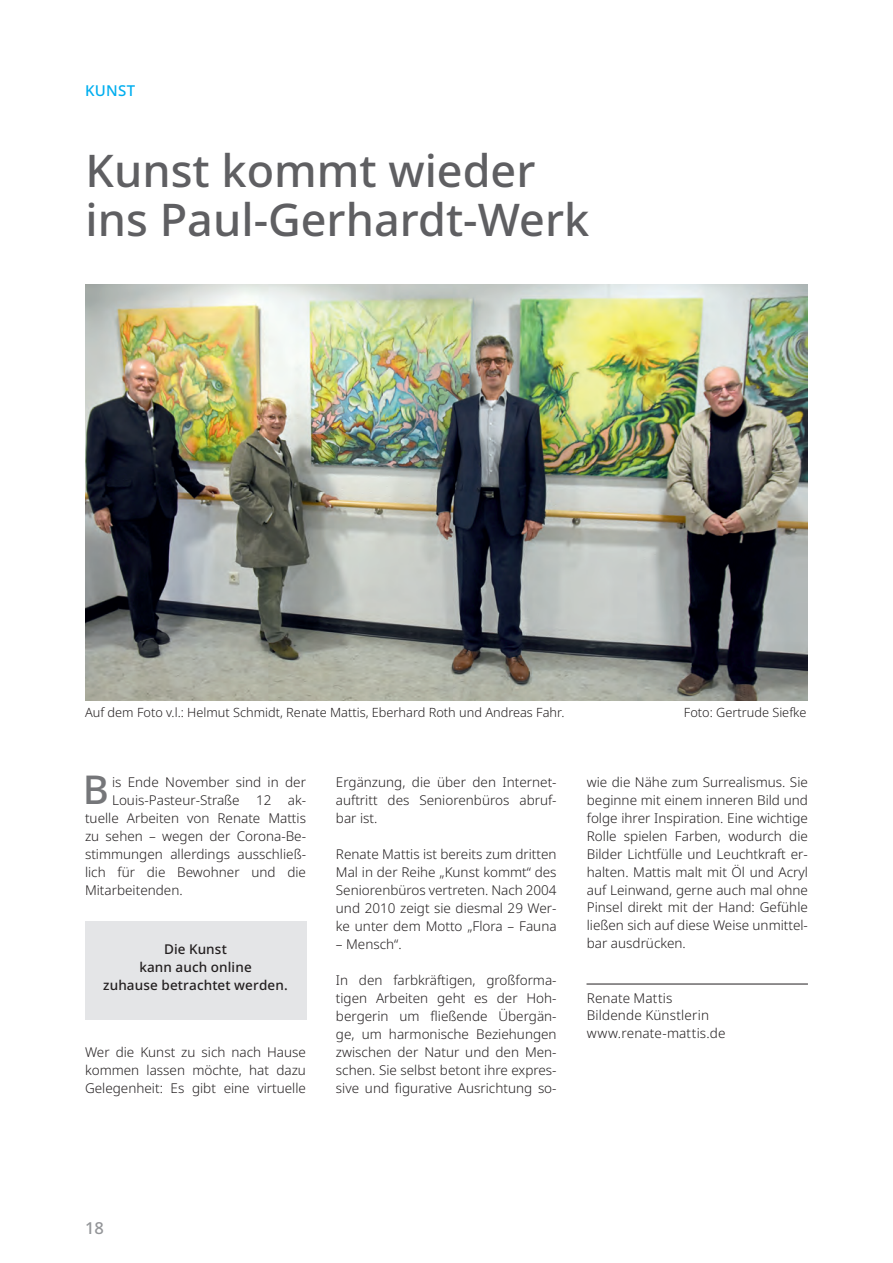
<style>
.page{position:relative;width:893px;height:1263px;background:#fff}
.page>*{position:absolute;margin:0;border:0;box-sizing:border-box;transform-origin:0 0}
.t1{font:500 45px/49.5px "Noto Sans";color:#5f5f62}
.t2{font:500 39.75px "Noto Sans";color:#757679}
.t3{font:500 16.5px "Noto Sans";color:#939598}
.t4{font:500 15px "Noto Sans";letter-spacing:.02em;color:#00aeef}
.t5{font:300 13.5px/18px "Noto Sans";color:#231f20;text-align:justify}
.t6{font:500 13.5px/18px "Noto Sans";letter-spacing:.01em;color:#231f20;text-align:center}
.t7{font:300 12.75px "Noto Sans";color:#231f20}
</style>
<div class="page">
<img style="left:85px;top:285px;width:723px;height:415px">
<div style="left:85px;top:921px;width:221px;height:98px;background:#e4e5e7"></div>
<hr style="left:586px;top:984px;width:222px;height:1px;background:#231f20">
<p class="t4" style="left:85px;top:80px;width:52px">KUNST</p>
<h1 class="t1" style="left:86px;top:147px;width:505px">Kunst kommt wieder ins Paul-Gerhardt-Werk</h1>
<p class="t7" style="left:85px;top:703px;width:481px">Auf dem Foto v.l.: Helmut Schmidt, Renate Mattis, Eberhard Roth und Andreas Fahr.</p>
<p class="t7" style="left:684px;top:703px;width:124px">Foto: Gertrude Siefke</p>
<h2 class="t2" style="left:83px;top:762px;width:28px">B</h2>
<p class="t5" style="left:112px;top:773px;width:195px">is Ende November sind in der</p>
<p class="t5" style="left:112px;top:791px;width:195px">Louis-Pasteur-Straße 12 ak-</p>
<p class="t5" style="left:85px;top:809px;width:222px">tuelle Arbeiten von Renate Mattis</p>
<p class="t5" style="left:85px;top:827px;width:222px">zu sehen – wegen der Corona-Be-</p>
<p class="t5" style="left:85px;top:845px;width:222px">stimmungen allerdings ausschließ-</p>
<p class="t5" style="left:85px;top:863px;width:222px">lich für die Bewohner und die</p>
<p class="t5" style="left:85px;top:881px;width:99px">Mitarbeitenden.</p>
<p class="t6" style="left:103px;top:940px;width:186px">Die Kunst<br>kann auch online<br>zuhause betrachtet werden.</p>
<p class="t5" style="left:85px;top:1043px;width:222px">Wer die Kunst zu sich nach Hause kommen lassen möchte, hat dazu Gelegenheit: Es gibt eine virtuelle</p>
<p class="t5" style="left:336px;top:773px;width:222px">Ergänzung, die über den Internet&shy;auftritt des Seniorenbüros abruf&shy;bar ist.</p>
<p class="t5" style="left:336px;top:845px;width:222px">Renate Mattis ist bereits zum dritten Mal in der Reihe „Kunst kommt“ des Seniorenbüros vertreten. Nach 2004 und 2010 zeigt sie diesmal 29 Wer&shy;ke unter dem Motto „Flora – Fauna</p>
<p class="t5" style="left:336px;top:935px;width:67px">– Mensch“.</p>
<p class="t5" style="left:336px;top:971px;width:222px">In den farbkräftigen, großforma&shy;tigen Arbeiten geht es der Hoh&shy;bergerin um fließende Übergän&shy;ge, um harmonische Beziehungen zwischen der Natur und den Men&shy;schen. Sie selbst betont ihre expres&shy;sive und figurative Ausrichtung so-</p>
<p class="t5" style="left:587px;top:773px;width:223px">wie die Nähe zum Surrealismus. Sie beginne mit einem inneren Bild und folge ihrer Inspiration. Eine wichtige Rolle spielen Farben, wodurch die Bilder Lichtfülle und Leuchtkraft er&shy;halten. Mattis malt mit Öl und Acryl auf Leinwand, gerne auch mal ohne Pinsel direkt mit der Hand: Gefühle ließen sich auf diese Weise unmittel&shy;bar ausdrücken.</p>
<p class="t5" style="left:587px;top:989px;width:140px;text-align:left">Renate Mattis<br>Bildende Künstlerin www.renate-mattis.de</p>
<p class="t3" style="left:85px;top:1216px;width:20px">18</p>
</div>
